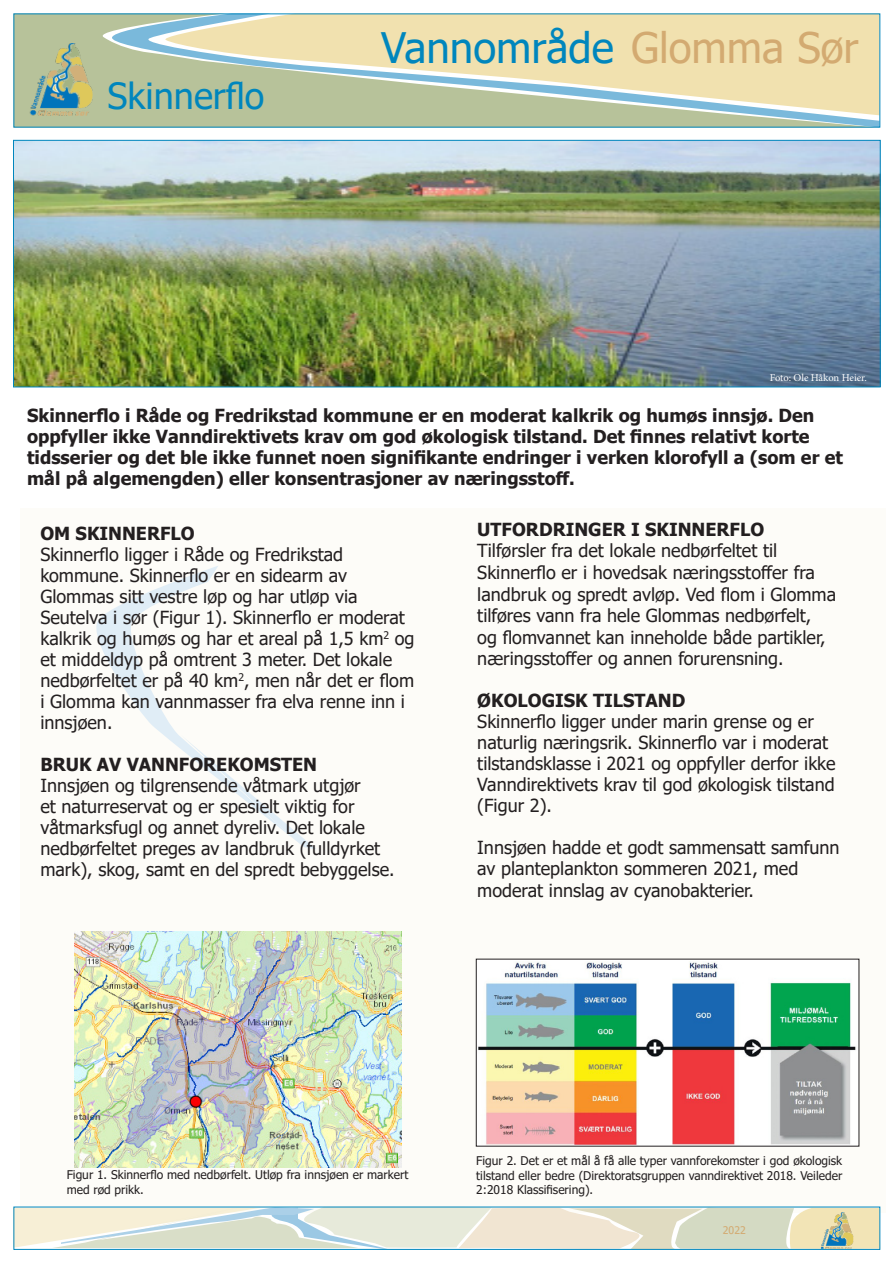
<style>
.page{position:relative;width:893px;height:1263px;background:#fff}
.page>*{position:absolute;margin:0;border:0;box-sizing:border-box;transform-origin:0 0}
.t1{font:42px "Tahoma";color:#0086bd}
.t2{font:36px "Tahoma";color:#0086bd}
.t3{font:18px/21px "Tahoma";color:#231f20}
.t4{font:700 18px/21px "Tahoma";color:#231f20}
.t5{font:12px/14.4px "Tahoma";color:#231f20}
.t6{font:10.5px "Minion Pro";letter-spacing:-.005em;color:#fff}
.t7{font:10.5px "Tahoma";color:#d3aa71}
.s1{color:#d3aa71}
</style>
<div class="page">
<div style="left:20px;top:508px;width:865px;height:704px;background:#fdfcf8"></div>
<img style="left:15px;top:142px;width:863px;height:243px">
<div style="left:13px;top:140px;width:867px;height:247px;border:1px solid #0086bd"></div>
<img style="left:75px;top:932px;width:327px;height:236px">
<svg style="left:96px;top:566px;width:220px;height:283px"></svg>
<img style="left:478px;top:962px;width:378px;height:182px">
<svg style="left:13px;top:1206px;width:868px;height:43px;background:#e3e3d0"></svg>
<svg style="left:13px;top:14px;width:865px;height:114px;background:#adc1a4"></svg>
<svg style="left:156px;top:16px;width:722px;height:99px;background:#dbd8b2"></svg>
<img style="left:29px;top:43px;width:64px;height:72px">
<div style="left:14px;top:1206px;width:866px;height:44px;border:1px solid #0086bd"></div>
<p class="t2" style="left:108px;top:72px;width:158px">Skinnerflo</p>
<p class="t1" style="left:381px;top:19px;width:479px">Vannområde <span class="s1">Glomma Sør</span></p>
<p class="t6" style="left:770px;top:370px;width:99px">Foto: Ole Håkon Heier.</p>
<p class="t4" style="left:27px;top:405px;width:817px">Skinnerflo i Råde og Fredrikstad kommune er en moderat kalkrik og humøs innsjø. Den oppfyller ikke Vanndirektivets krav om god økologisk tilstand. Det finnes relativt korte tidsserier og det ble ikke funnet noen signifikante endringer i verken klorofyll a (som er et mål på algemengden) eller konsentrasjoner av næringsstoff.</p>
<p class="t4" style="left:40px;top:524px;width:156px">OM SKINNERFLO</p>
<p class="t3" style="left:40px;top:545px;width:376px">Skinnerflo ligger i Råde og Fredrikstad kommune. Skinnerflo er en sidearm av Glommas sitt vestre løp og har utløp via Seutelva i sør (Figur 1). Skinnerflo er moderat kalkrik og humøs og har et areal på 1,5 km<sup>2</sup> og et middeldyp på omtrent 3 meter. Det lokale nedbørfeltet er på 40 km<sup>2</sup>, men når det er flom i Glomma kan vannmasser fra elva renne inn i innsjøen.</p>
<p class="t4" style="left:40px;top:755px;width:278px">BRUK AV VANNFOREKOMSTEN</p>
<p class="t3" style="left:40px;top:776px;width:356px">Innsjøen og tilgrensende våtmark utgjør<br>et naturreservat og er spesielt viktig for våtmarksfugl og annet dyreliv. Det lokale nedbørfeltet preges av landbruk (fulldyrket mark), skog, samt en del spredt bebyggelse.</p>
<p class="t4" style="left:477px;top:520px;width:288px">UTFORDRINGER I SKINNERFLO</p>
<p class="t3" style="left:477px;top:541px;width:360px;line-height:21.6px">Tilførsler fra det lokale nedbørfeltet til Skinnerflo er i hovedsak næringsstoffer fra landbruk og spredt avløp. Ved flom i Glomma tilføres vann fra hele Glommas nedbørfelt,<br>og flomvannet kan inneholde både partikler, næringsstoffer og annen forurensning.</p>
<p class="t4" style="left:477px;top:691px;width:209px">ØKOLOGISK TILSTAND</p>
<p class="t3" style="left:477px;top:712px;width:360px">Skinnerflo ligger under marin grense og er naturlig næringsrik. Skinnerflo var i moderat tilstandsklasse i 2021 og oppfyller derfor ikke Vanndirektivets krav til god økologisk tilstand (Figur 2).</p>
<p class="t3" style="left:477px;top:838px;width:364px">Innsjøen hadde et godt sammensatt samfunn av planteplankton sommeren 2021, med moderat innslag av cyanobakterier.</p>
<p class="t5" style="left:67px;top:1168px;width:343px">Figur 1. Skinnerflo med nedbørfelt. Utløp fra innsjøen er markert med rød prikk.</p>
<p class="t5" style="left:476px;top:1154px;width:368px;text-align:justify">Figur 2. Det er et mål å få alle typer vannforekomster i god økologisk tilstand eller bedre (Direktoratsgruppen vanndirektivet 2018. Veileder 2:2018 Klassifisering).</p>
<p class="t7" style="left:723px;top:1223px;width:24px">2022</p>
</div>
